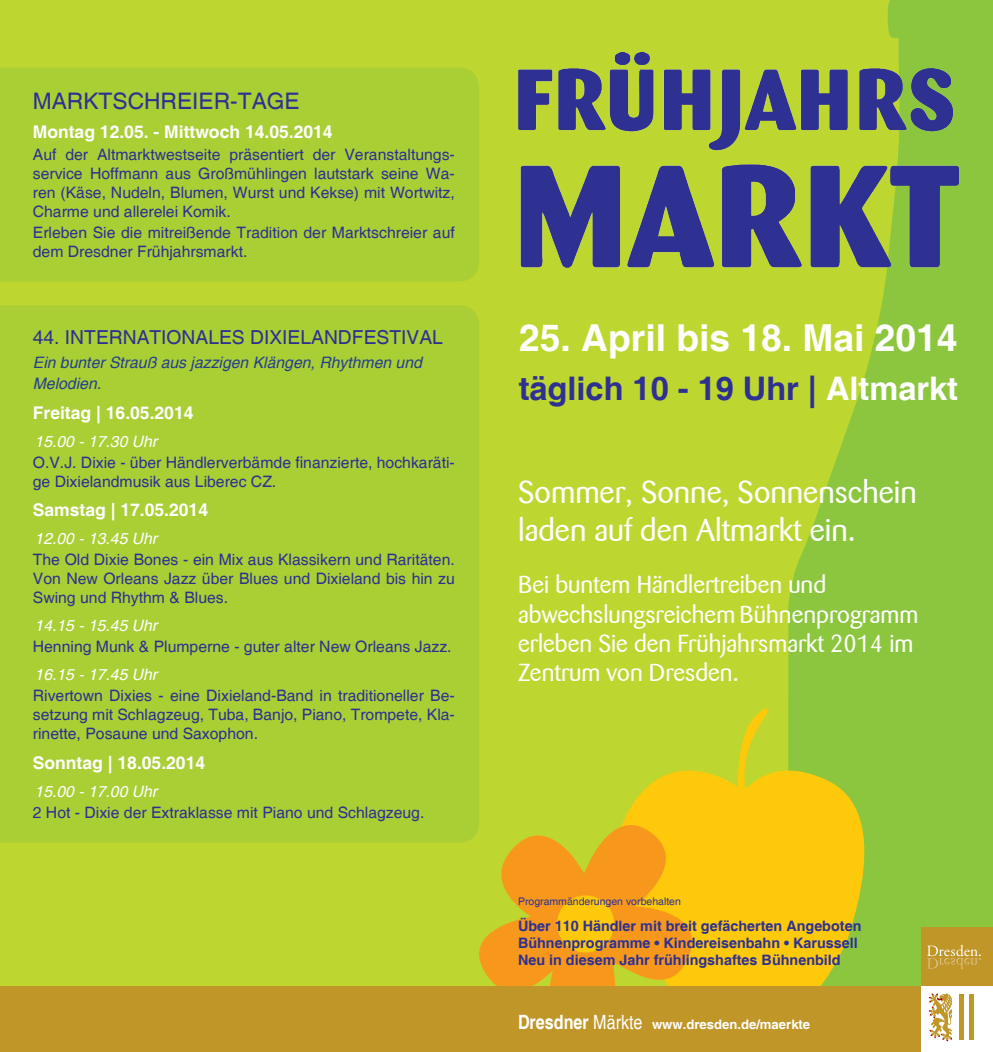
<style>
.page{position:relative;width:993px;height:1052px;background:#fff}
.page>*{position:absolute;margin:0;border:0;box-sizing:border-box;transform-origin:0 0}
.t1{font:700 37.1px "Helvetica";color:#fff}
.t2{font:700 32.55px "Helvetica";color:#2e3092}
.t3{font:31.5px/37.8px "Barmeno";color:#fff}
.t4{font:24.5px/29.4px "Barmeno";color:#fff}
.t5{font:22.75px "Helvetica";color:#2e3092}
.t6{font:19.25px "Helvetica";color:#2e3092}
.t7{font:700 17.5px "Helvetica";color:#fff}
.t8{font:15.75px/18.9px "Helvetica";color:#2e3092;text-align:justify}
.t9{font:italic 15.75px "Helvetica";color:#fff}
.t10{font:italic 15.75px/21px "Helvetica";color:#253f8e}
.t11{font:700 14.35px/17.2px "Helvetica";color:#2e3092}
.t12{font:700 13.12px "Helvetica";color:#fff}
.t13{font:10.5px "Helvetica";color:#2e3092}
.s1{color:#fff}
.s2{font-stretch:condensed;font-size:19.6px}
.s3{font-weight:400;font-stretch:condensed;font-size:19.6px}
</style>
<div class="page">
<div style="left:0;top:0;width:786px;height:986px;background:#bed630"></div>
<svg style="left:786px;top:0;width:206px;height:986px;background:#94c83b"></svg>
<svg style="left:602px;top:698px;width:281px;height:288px;background:#d4ca1f"></svg>
<svg style="left:455px;top:804px;width:252px;height:182px;background:#e8b51e"></svg>
<img style="left:518px;top:52px;width:439px;height:215px">
<div style="left:0;top:305px;width:479px;height:537px;background:#a9cf35"></div>
<div style="left:0;top:68px;width:479px;height:214px;background:#a9cf35"></div>
<div style="left:0;top:986px;width:992px;height:66px;background:#c09629"></div>
<div style="left:921px;top:926px;width:71px;height:60px;background:#c09629"></div>
<div style="left:921px;top:986px;width:71px;height:66px;background:#fff"></div>
<div style="left:958px;top:994px;width:5px;height:45px;background:#c09629"></div>
<div style="left:968px;top:994px;width:5px;height:45px;background:#c09629"></div>
<svg style="left:929px;top:993px;width:22px;height:48px"></svg>
<svg style="left:927px;top:945px;width:53px;height:24px"></svg>
<h3 class="t5" style="left:33px;top:88px;width:268px">MARKTSCHREIER-TAGE</h3>
<p class="t7" style="left:33px;top:122px;width:301px">Montag 12.05. - Mittwoch 14.05.2014</p>
<p class="t8" style="left:33px;top:145px;width:423px">Auf der Altmarktwestseite präsentiert der Veranstaltungs&shy;service Hoffmann aus Großmühlingen lautstark seine Wa&shy;ren (Käse, Nudeln, Blumen, Wurst und Kekse) mit Wortwitz, Charme und allerelei Komik.</p>
<p class="t8" style="left:33px;top:223px;width:423px">Erleben Sie die mitreißende Tradition der Marktschreier auf dem Dresdner Frühjahrsmarkt.</p>
<p class="t6" style="left:33px;top:326px;width:411px">44. INTERNATIONALES DIXIELANDFESTIVAL</p>
<p class="t10" style="left:33px;top:353px;width:390px">Ein bunter Strauß aus jazzigen Klängen, Rhythmen und<br>Melodien.</p>
<p class="t7" style="left:33px;top:402px;width:162px">Freitag | 16.05.2014</p>
<p class="t9" style="left:35px;top:432px;width:124px">15.00 - 17.30 Uhr</p>
<p class="t8" style="left:33px;top:453px;width:423px">O.V.J. Dixie - über Händlerverbämde finanzierte, hochkaräti&shy;ge Dixielandmusik aus Liberec CZ.</p>
<p class="t7" style="left:33px;top:499px;width:177px">Samstag | 17.05.2014</p>
<p class="t9" style="left:35px;top:529px;width:124px">12.00 - 13.45 Uhr</p>
<p class="t8" style="left:33px;top:551px;width:423px">The Old Dixie Bones - ein Mix aus Klassikern und Raritäten.<br>Von New Orleans Jazz über Blues und Dixieland bis hin zu Swing und Rhythm &amp; Blues.</p>
<p class="t9" style="left:35px;top:616px;width:124px">14.15 - 15.45 Uhr</p>
<p class="t8" style="left:33px;top:638px;width:420px">Henning Munk &amp; Plumperne - guter alter New Orleans Jazz.</p>
<p class="t9" style="left:35px;top:665px;width:124px">16.15 - 17.45 Uhr</p>
<p class="t8" style="left:33px;top:687px;width:423px">Rivertown Dixies - eine Dixieland-Band in traditioneller Be&shy;setzung mit Schlagzeug, Tuba, Banjo, Piano, Trompete, Kla&shy;rinette, Posaune und Saxophon.</p>
<p class="t7" style="left:33px;top:752px;width:174px">Sonntag | 18.05.2014</p>
<p class="t9" style="left:35px;top:782px;width:124px">15.00 - 17.00 Uhr</p>
<p class="t8" style="left:33px;top:803px;width:393px">2 Hot - Dixie der Extraklasse mit Piano und Schlagzeug.</p>
<h1 class="t1" style="left:519px;top:315px;width:439px">25. April bis 18. Mai 2014</h1>
<h2 class="t2" style="left:518px;top:369px;width:440px">täglich 10 - 19 Uhr | <span class="s1">Altmarkt</span></h2>
<h3 class="t3" style="left:518px;top:473px;width:400px">Sommer, Sonne, Sonnenschein laden auf den Altmarkt ein.</h3>
<h3 class="t4" style="left:518px;top:570px;width:401px">Bei buntem Händlertreiben und abwechslungsreichem Bühnenprogramm erleben Sie den Frühjahrsmarkt 2014 im<br>Zentrum von Dresden.</h3>
<p class="t13" style="left:518px;top:895px;width:164px">Programmänderungen vorbehalten</p>
<p class="t11" style="left:518px;top:918px;width:345px">Über 110 Händler mit breit gefächerten Angeboten<br>Bühnenprogramme • Kindereisenbahn • Karussell<br>Neu in diesem Jahr frühlingshaftes Bühnenbild</p>
<p class="t12" style="left:518px;top:1016px;width:294px"><span class="s2">Dresdner</span> <span class="s3">Märkte</span> www.dresden.de/maerkte</p>
</div>
